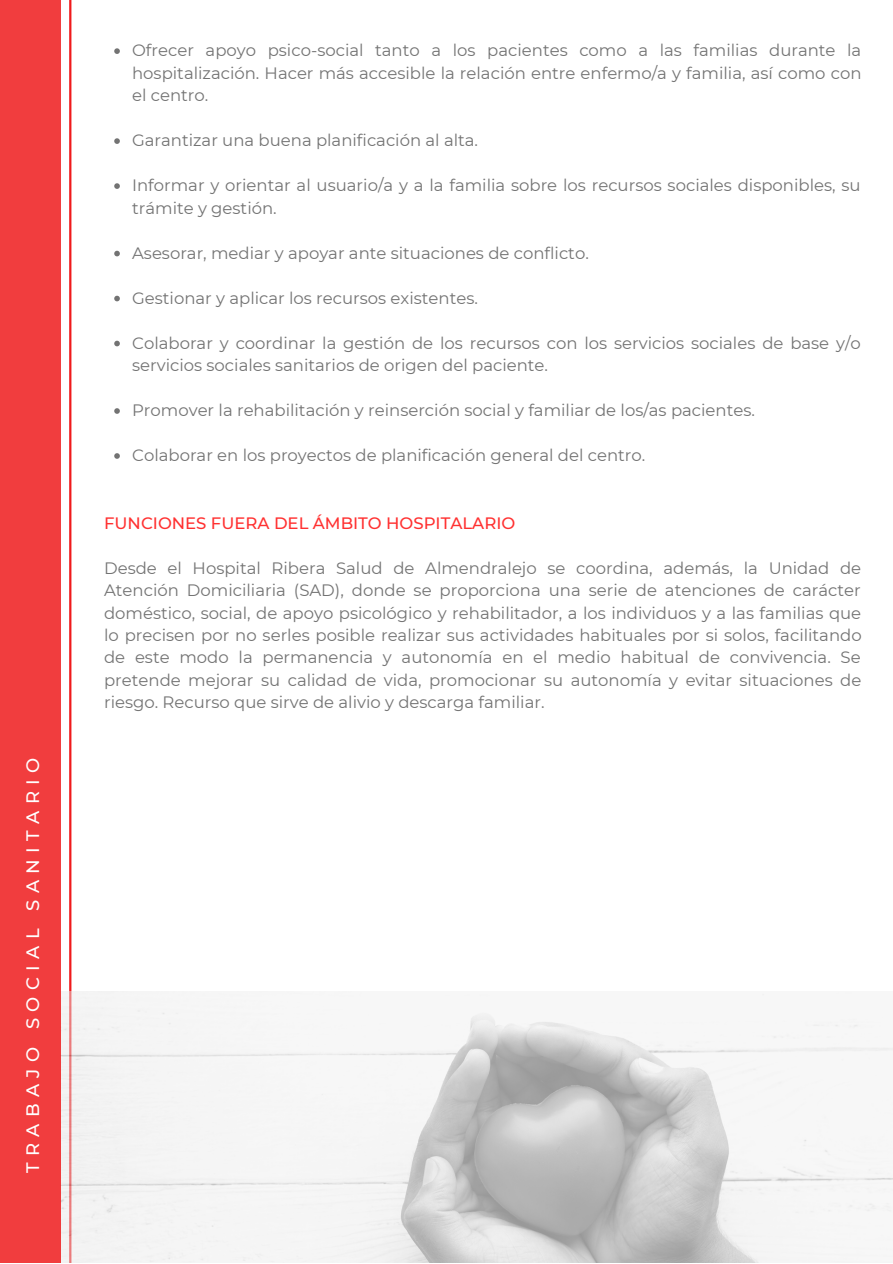
<style>
.page{position:relative;width:893px;height:1264px;background:#fff}
.page>*{position:absolute;margin:0;border:0;box-sizing:border-box;transform-origin:0 0}
.t1{font:500 18px "Montserrat";letter-spacing:.355em;color:#fff}
.t2{font:16.5px/22.5px "Montserrat";color:#737373;text-align:justify}
.t3{font:500 16.5px "Montserrat";color:#ff3131}
</style>
<div class="page">
<hr style="left:69px;top:0;width:2px;height:1262px;background:#ef1b1c">
<img style="left:61px;top:991px;width:831px;height:271px">
<div style="left:0;top:0;width:61px;height:1262px;background:#f13d3e"></div>
<svg style="left:114px;top:48px;width:6px;height:6px"></svg>
<svg style="left:114px;top:138px;width:6px;height:6px"></svg>
<svg style="left:114px;top:183px;width:6px;height:6px"></svg>
<svg style="left:114px;top:251px;width:6px;height:5px"></svg>
<svg style="left:114px;top:296px;width:6px;height:5px"></svg>
<svg style="left:114px;top:341px;width:6px;height:5px"></svg>
<svg style="left:114px;top:408px;width:6px;height:6px"></svg>
<svg style="left:114px;top:453px;width:6px;height:6px"></svg>
<p class="t1" style="left:22px;top:1173px;width:417px;rotate:-90deg">TRABAJO SOCIAL SANITARIO</p>
<p class="t2" style="left:132px;top:39px;width:730px">Ofrecer apoyo psico-social tanto a los pacientes como a las familias durante la hospitalización. Hacer más accesible la relación entre enfermo/a y familia, así como con el centro.</p>
<p class="t2" style="left:132px;top:129px;width:347px">Garantizar una buena planificación al alta.</p>
<p class="t2" style="left:132px;top:174px;width:730px">Informar y orientar al usuario/a y a la familia sobre los recursos sociales disponibles, su trámite y gestión.</p>
<p class="t2" style="left:132px;top:241px;width:458px">Asesorar, mediar y apoyar ante situaciones de conflicto.</p>
<p class="t2" style="left:132px;top:286px;width:347px">Gestionar y aplicar los recursos existentes.</p>
<p class="t2" style="left:132px;top:331px;width:730px">Colaborar y coordinar la gestión de los recursos con los servicios sociales de base y/o servicios sociales sanitarios de origen del paciente.</p>
<p class="t2" style="left:132px;top:399px;width:624px">Promover la rehabilitación y reinserción social y familiar de los/as pacientes.</p>
<p class="t2" style="left:132px;top:444px;width:514px">Colaborar en los proyectos de planificación general del centro.</p>
<p class="t3" style="left:104px;top:512px;width:412px">FUNCIONES FUERA DEL ÁMBITO HOSPITALARIO</p>
<p class="t2" style="left:104px;top:556px;width:759px">Desde el Hospital Ribera Salud de Almendralejo se coordina, además, la Unidad de Atención Domiciliaria (SAD), donde se proporciona una serie de atenciones de carácter doméstico, social, de apoyo psicológico y rehabilitador, a los individuos y a las familias que lo precisen por no serles posible realizar sus actividades habituales por si solos, facilitando de este modo la permanencia y autonomía en el medio habitual de convivencia. Se pretende mejorar su calidad de vida, promocionar su autonomía y evitar situaciones de riesgo. Recurso que sirve de alivio y descarga familiar.</p>
</div>
